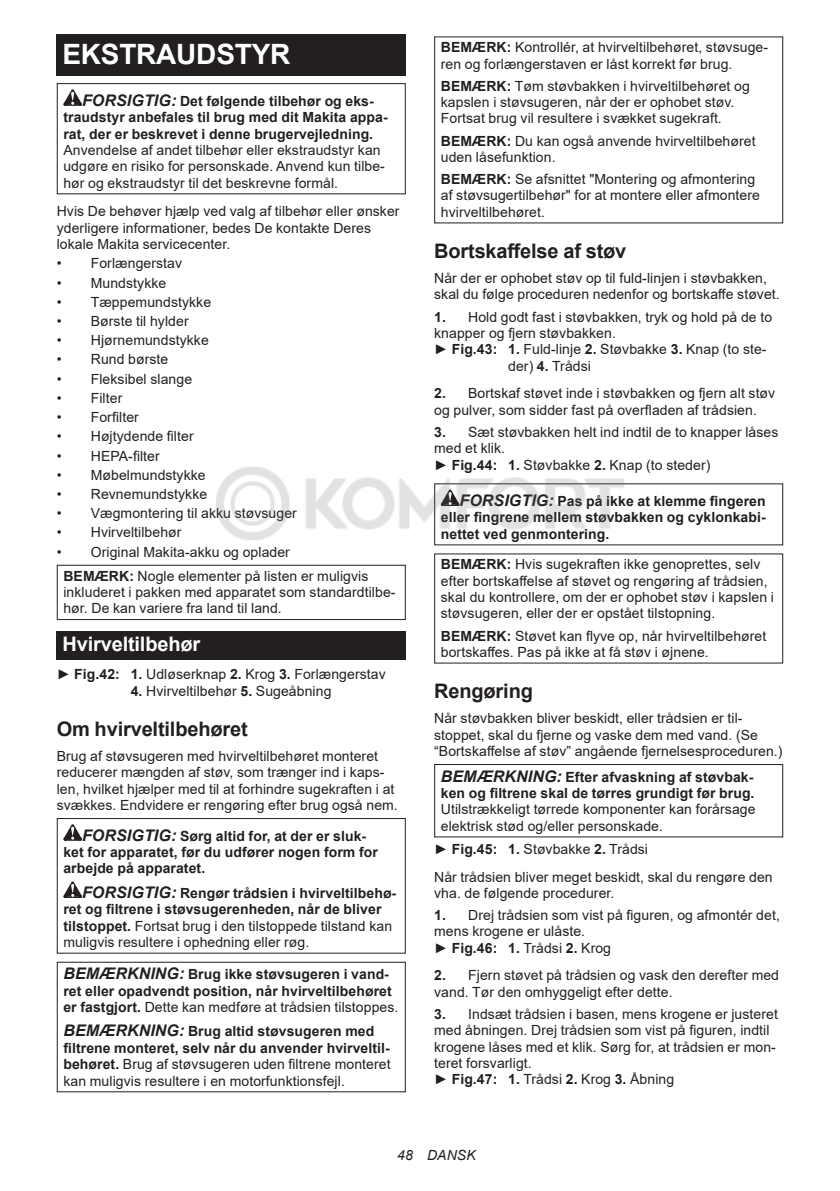
<style>
.page{position:relative;width:840px;height:1191px;background:#fff}
.page>*{position:absolute;margin:0;border:0;box-sizing:border-box;transform-origin:0 0}
.t1{font:700 28px "Arial";letter-spacing:-.01em;color:#fff}
.t2{font:700 20px "Arial";letter-spacing:-.01em;color:#231f20}
.t3{font:700 20px "Arial";letter-spacing:-.01em;color:#fff}
.t4{font:14px/16.4px "Arial";letter-spacing:.005em;color:#231f20}
.t5{font:700 14px/16.4px "Arial";letter-spacing:.005em;color:#231f20}
.t6{font:italic 14px "Arial";letter-spacing:.005em;color:#231f20}
.s1{font-style:italic;font-size:16px}
.s2{font-weight:700}
.s3{font-weight:400}
.s4{font-weight:700;font-style:italic;font-size:16px}
</style>
<div class="page">
<div style="left:57px;top:34px;width:348px;height:41px;background:#231f20"></div>
<svg style="left:63px;top:89px;width:19px;height:17px"></svg>
<div style="left:57px;top:83px;width:348px;height:111px;border:1px solid #231f20"></div>
<div style="left:57px;top:565px;width:348px;height:55px;border:1px solid #231f20"></div>
<div style="left:57px;top:631px;width:348px;height:29px;background:#231f20"></div>
<svg style="left:63px;top:824px;width:19px;height:16px"></svg>
<svg style="left:63px;top:881px;width:19px;height:17px"></svg>
<div style="left:57px;top:818px;width:348px;height:135px;border:1px solid #231f20"></div>
<div style="left:57px;top:961px;width:348px;height:131px;border:1px solid #231f20"></div>
<div style="left:434px;top:764px;width:348px;height:73px;border:1px solid #231f20"></div>
<img style="left:216px;top:467px;width:413px;height:79px">
<h1 class="t1" style="left:62px;top:43px;width:229px">EKSTRAUDSTYR</h1>
<p class="t5" style="left:63px;top:94px;width:325px;text-indent:19px"><span class="s1">FORSIGTIG:</span> Det følgende tilbehør og eks&shy;traudstyr anbefales til brug med dit Makita appa&shy;rat, der er beskrevet i denne brugervejledning.</p>
<p class="t4" style="left:63px;top:143px;width:323px">Anvendelse af andet tilbehør eller ekstraudstyr kan udgøre en risiko for personskade. Anvend kun tilbe&shy;hør og ekstraudstyr til det beskrevne formål.</p>
<p class="t4" style="left:57px;top:204px;width:344px">Hvis De behøver hjælp ved valg af tilbehør eller ønsker yderligere informationer, bedes De kontakte Deres lokale Makita servicecenter.</p>
<p class="t4" style="left:57px;top:256px;width:127px">• Forlængerstav</p>
<p class="t4" style="left:57px;top:276px;width:111px">• Mundstykke</p>
<p class="t4" style="left:57px;top:295px;width:156px">• Tæppemundstykke</p>
<p class="t4" style="left:57px;top:314px;width:133px">• Børste til hylder</p>
<p class="t4" style="left:57px;top:333px;width:153px">• Hjørnemundstykke</p>
<p class="t4" style="left:57px;top:352px;width:113px">• Rund børste</p>
<p class="t4" style="left:57px;top:372px;width:137px">• Fleksibel slange</p>
<p class="t4" style="left:57px;top:391px;width:67px">• Filter</p>
<p class="t4" style="left:57px;top:409px;width:84px">• Forfilter</p>
<p class="t4" style="left:57px;top:428px;width:138px">• Højtydende filter</p>
<p class="t4" style="left:57px;top:447px;width:104px">• HEPA-filter</p>
<p class="t4" style="left:57px;top:468px;width:150px">• Møbelmundstykke</p>
<p class="t4" style="left:57px;top:487px;width:152px">• Revnemundstykke</p>
<p class="t4" style="left:57px;top:506px;width:241px">• Vægmontering til akku støvsuger</p>
<p class="t4" style="left:57px;top:525px;width:126px">• Hvirveltilbehør</p>
<p class="t4" style="left:63px;top:541px;width:306px;line-height:23.8px;text-indent:-7px">• Original Makita-akku og oplader<br><span class="s2">BEMÆRK:</span> Nogle elementer på listen er muligvis</p>
<p class="t4" style="left:63px;top:585px;width:333px">inkluderet i pakken med apparatet som standardtilbe&shy;hør. De kan variere fra land til land.</p>
<h2 class="t3" style="left:62px;top:636px;width:139px">Hvirveltilbehør</h2>
<p class="t4" style="left:57px;top:666px;width:330px">► <span class="s2">Fig.42: 1.</span> Udløserknap <span class="s2">2.</span> Krog <span class="s2">3.</span> Forlængerstav</p>
<p class="t4" style="left:131px;top:683px;width:202px"><span class="s2">4.</span> Hvirveltilbehør <span class="s2">5.</span> Sugeåbning</p>
<h2 class="t2" style="left:57px;top:721px;width:192px">Om hvirveltilbehøret</h2>
<p class="t4" style="left:57px;top:749px;width:342px">Brug af støvsugeren med hvirveltilbehøret monteret reducerer mængden af støv, som trænger ind i kaps&shy;len, hvilket hjælper med til at forhindre sugekraften i at svækkes. Endvidere er rengøring efter brug også nem.</p>
<p class="t5" style="left:63px;top:828px;width:316px;text-indent:19px"><span class="s1">FORSIGTIG:</span> Sørg altid for, at der er sluk&shy;ket for apparatet, før du udfører nogen form for arbejde på apparatet.</p>
<p class="t5" style="left:63px;top:886px;width:334px;text-indent:19px"><span class="s1">FORSIGTIG:</span> Rengør trådsien i hvirveltilbehø&shy;ret og filtrene i støvsugerenheden, når de bliver tilstoppet. <span class="s3">Fortsat brug i den tilstoppede tilstand kan muligvis resultere i ophedning eller røg.</span></p>
<p class="t5" style="left:63px;top:967px;width:336px"><span class="s1">BEMÆRKNING:</span> Brug ikke støvsugeren i vand&shy;ret eller opadvendt position, når hvirveltilbehøret er fastgjort. <span class="s3">Dette kan medføre at trådsien tilstoppes.</span></p>
<p class="t4" style="left:63px;top:1023px;width:328px"><span class="s4">BEMÆRKNING:</span> <span class="s2">Brug altid støvsugeren med filtrene monteret, selv når du anvender hvirveltil&shy;behøret.</span> Brug af støvsugeren uden filtrene monteret kan muligvis resultere i en motorfunktionsfejl.</p>
<p class="t4" style="left:440px;top:40px;width:328px"><span class="s2">BEMÆRK:</span> Kontrollér, at hvirveltilbehøret, støvsuge&shy;ren og forlængerstaven er låst korrekt før brug.</p>
<p class="t4" style="left:440px;top:79px;width:310px"><span class="s2">BEMÆRK:</span> Tøm støvbakken i hvirveltilbehøret og kapslen i støvsugeren, når der er ophobet støv.<br>Fortsat brug vil resultere i svækket sugekraft.</p>
<p class="t4" style="left:440px;top:134px;width:316px"><span class="s2">BEMÆRK:</span> Du kan også anvende hvirveltilbehøret uden låsefunktion.</p>
<p class="t4" style="left:440px;top:172px;width:320px"><span class="s2">BEMÆRK:</span> Se afsnittet "Montering og afmontering af støvsugertilbehør" for at montere eller afmontere hvirveltilbehøret.</p>
<h2 class="t2" style="left:434px;top:237px;width:194px">Bortskaffelse af støv</h2>
<p class="t4" style="left:434px;top:271px;width:347px">Når der er ophobet støv op til fuld-linjen i støvbakken, skal du følge proceduren nedenfor og bortskaffe støvet.</p>
<p class="t4" style="left:434px;top:309px;width:339px"><span class="s2">1.</span> Hold godt fast i støvbakken, tryk og hold på de to</p>
<p class="t4" style="left:434px;top:326px;width:183px">knapper og fjern støvbakken.</p>
<p class="t4" style="left:434px;top:341px;width:334px">► <span class="s2">Fig.43: 1.</span> Fuld-linje <span class="s2">2.</span> Støvbakke <span class="s2">3.</span> Knap (to ste-</p>
<p class="t4" style="left:508px;top:359px;width:84px">der) <span class="s2">4.</span> Trådsi</p>
<p class="t4" style="left:434px;top:386px;width:342px"><span class="s2">2.</span> Bortskaf støvet inde i støvbakken og fjern alt støv og pulver, som sidder fast på overfladen af trådsien.</p>
<p class="t4" style="left:434px;top:425px;width:345px"><span class="s2">3.</span> Sæt støvbakken helt ind indtil de to knapper låses med et klik.<br>► <span class="s2">Fig.44: 1.</span> Støvbakke <span class="s2">2.</span> Knap (to steder)</p>
<p class="t5" style="left:440px;top:493px;width:326px;text-align:justify;text-indent:19px"><span class="s1">FORSIGTIG:</span> Pas på ikke at klemme fingeren eller fingrene mellem støvbakken og cyklonkabi&shy;nettet ved genmontering.</p>
<p class="t4" style="left:440px;top:557px;width:334px"><span class="s2">BEMÆRK:</span> Hvis sugekraften ikke genoprettes, selv efter bortskaffelse af støvet og rengøring af trådsien, skal du kontrollere, om der er ophobet støv i kapslen i støvsugeren, eller der er opstået tilstopning.</p>
<p class="t4" style="left:440px;top:627px;width:327px"><span class="s2">BEMÆRK:</span> Støvet kan flyve op, når hvirveltilbehøret bortskaffes. Pas på ikke at få støv i øjnene.</p>
<h2 class="t2" style="left:434px;top:683px;width:100px">Rengøring</h2>
<p class="t4" style="left:434px;top:711px;width:349px">Når støvbakken bliver beskidt, eller trådsien er til&shy;stoppet, skal du fjerne og vaske dem med vand. (Se “Bortskaffelse af støv” angående fjernelsesproceduren.)</p>
<p class="t5" style="left:440px;top:769px;width:315px"><span class="s1">BEMÆRKNING:</span> Efter afvaskning af støvbak&shy;ken og filtrene skal de tørres grundigt før brug.</p>
<p class="t4" style="left:440px;top:802px;width:316px">Utilstrækkeligt tørrede komponenter kan forårsage elektrisk stød og/eller personskade.</p>
<p class="t4" style="left:434px;top:835px;width:340px;line-height:27.8px">► <span class="s2">Fig.45: 1.</span> Støvbakke <span class="s2">2.</span> Trådsi<br>Når trådsien bliver meget beskidt, skal du rengøre den</p>
<p class="t4" style="left:434px;top:886px;width:182px">vha. de følgende procedurer.</p>
<p class="t4" style="left:434px;top:906px;width:347px"><span class="s2">1.</span> Drej trådsien som vist på figuren, og afmontér det, mens krogene er ulåste.<br>► <span class="s2">Fig.46: 1.</span> Trådsi <span class="s2">2.</span> Krog</p>
<p class="t4" style="left:434px;top:968px;width:346px"><span class="s2">2.</span> Fjern støvet på trådsien og vask den derefter med vand. Tør den omhyggeligt efter dette.</p>
<p class="t4" style="left:434px;top:1007px;width:345px"><span class="s2">3.</span> Indsæt trådsien i basen, mens krogene er justeret med åbningen. Drej trådsien som vist på figuren, indtil krogene låses med et klik. Sørg for, at trådsien er mon&shy;teret forsvarligt.<br>► <span class="s2">Fig.47: 1.</span> Trådsi <span class="s2">2.</span> Krog <span class="s2">3.</span> Åbning</p>
<p class="t6" style="left:397px;top:1147px;width:80px">48 DANSK</p>
</div>
